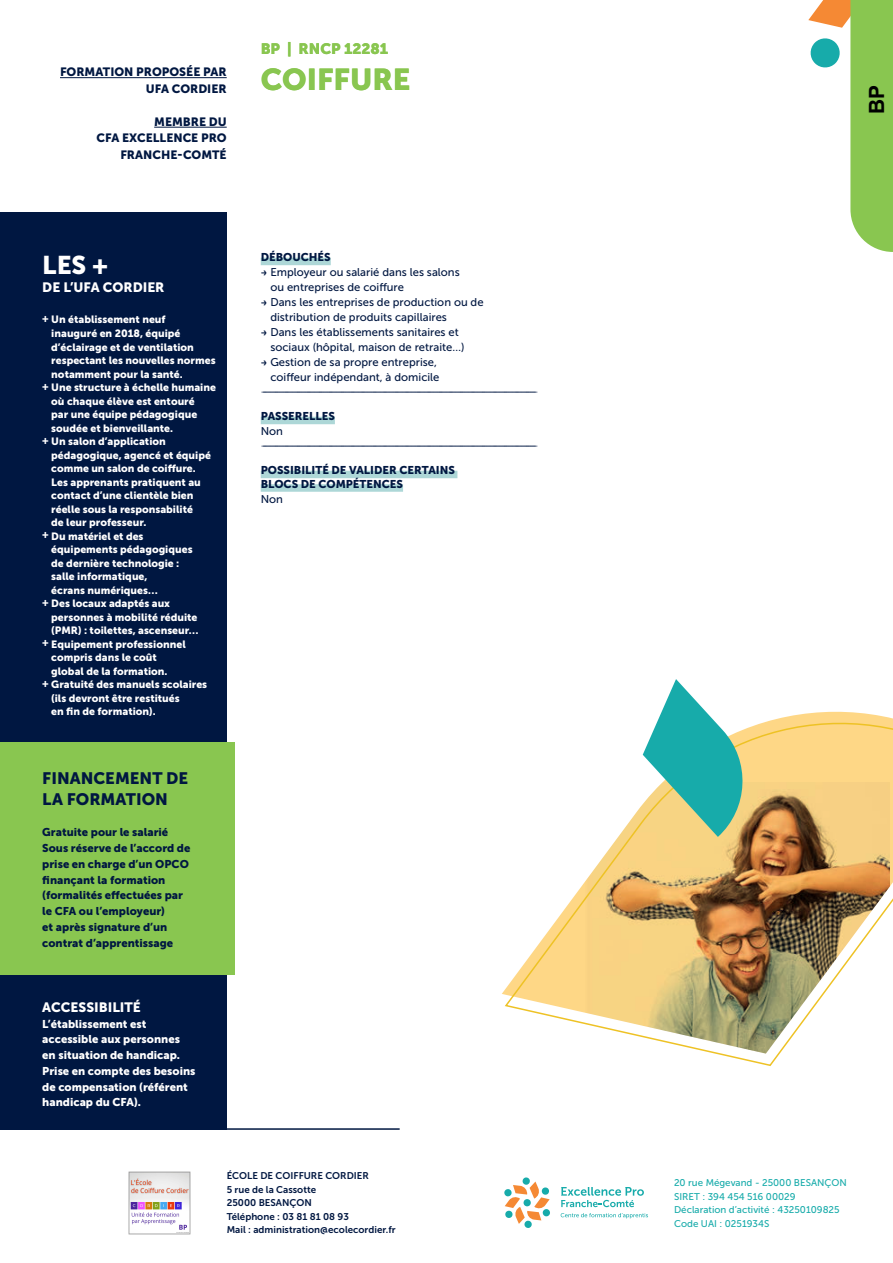
<style>
.page{position:relative;width:893px;height:1263px;background:#fff}
.page>*{position:absolute;margin:0;border:0;box-sizing:border-box;transform-origin:0 0}
.t1{font:30px "Museo Sans 900";color:#89c650}
.t2{font:25.5px "Museo Sans 900";color:#fff}
.t3{font:700 21px "Arial";color:#000}
.t4{font:16.5px/21px "Museo Sans 900";color:#001741}
.t5{font:15px "Museo Sans 900";color:#89c650}
.t6{font:13.5px "Museo Sans 900";color:#fff}
.t7{font:12px/16.5px "Museo Sans 900";color:#001741;text-align:right}
.t8{font:11.25px "Museo Sans 100";color:#001741}
.t9{font:11.25px/15px "Museo Sans 500";color:#001741}
.t10{font:11.25px/15.9px "Museo Sans 900";color:#001741}
.t11{font:11.25px/15.8px "Museo Sans 900";color:#fff}
.t12{font:10.5px "Museo Sans 900";color:#fff}
.t13{font:9.75px/13.5px "Museo Sans 700";color:#001741}
.t14{font:9.75px/13.5px "Museo Sans 500";color:#17abaa}
.s1{font-family:"Montserrat";font-weight:600}
</style>
<div class="page">
<svg style="left:808px;top:0;width:85px;height:252px"></svg>
<svg style="left:504px;top:711px;width:389px;height:356px"></svg>
<svg style="left:643px;top:679px;width:108px;height:158px"></svg>
<div style="left:261px;top:258px;width:70px;height:7px;background:#add7d7"></div>
<div style="left:261px;top:417px;width:74px;height:7px;background:#add7d7"></div>
<div style="left:261px;top:471px;width:196px;height:7px;background:#add7d7"></div>
<div style="left:261px;top:484px;width:142px;height:8px;background:#add7d7"></div>
<svg style="left:561px;top:1213px;width:87px;height:5px"></svg>
<svg style="left:561px;top:1187px;width:83px;height:20px"></svg>
<svg style="left:504px;top:1177px;width:46px;height:51px"></svg>
<div style="left:0;top:212px;width:227px;height:918px;background:#001741"></div>
<hr style="left:60px;top:77px;width:167px;height:1px;background:#001741">
<hr style="left:154px;top:127px;width:73px;height:1px;background:#001741">
<div style="left:0;top:742px;width:235px;height:233px;background:#89c650"></div>
<hr style="left:0;top:1128px;width:400px;height:2px;background:#001741">
<img style="left:128px;top:1171px;width:63px;height:63px">
<p class="t7" style="left:60px;top:64px;width:168px">FORMATION PROPOSÉE PAR<br>UFA CORDIER</p>
<p class="t7" style="left:96px;top:113px;width:132px">MEMBRE DU<br>CFA EXCELLENCE PRO<br>FRANCHE-COMTÉ</p>
<h3 class="t5" style="left:261px;top:40px;width:129px">BP | RNCP 12281</h3>
<h1 class="t1" style="left:261px;top:62px;width:151px">COIFFURE</h1>
<h2 class="t2" style="left:42px;top:251px;width:67px">LES +</h2>
<p class="t6" style="left:42px;top:280px;width:124px">DE L’UFA CORDIER</p>
<p class="t12" style="left:42px;top:314px;width:125px">+ Un établissement neuf</p>
<p class="t12" style="left:51px;top:327px;width:131px">inauguré en 2018, équipé</p>
<p class="t12" style="left:51px;top:341px;width:144px">d’éclairage et de ventilation</p>
<p class="t12" style="left:51px;top:354px;width:166px">respectant les nouvelles normes</p>
<p class="t12" style="left:51px;top:368px;width:133px">notamment pour la santé.</p>
<p class="t12" style="left:42px;top:381px;width:175px">+ Une structure à échelle humaine</p>
<p class="t12" style="left:51px;top:395px;width:145px">où chaque élève est entouré</p>
<p class="t12" style="left:51px;top:408px;width:147px">par une équipe pédagogique</p>
<p class="t12" style="left:51px;top:422px;width:123px">soudée et bienveillante.</p>
<p class="t12" style="left:42px;top:435px;width:125px">+ Un salon d’application</p>
<p class="t12" style="left:51px;top:449px;width:161px">pédagogique, agencé et équipé</p>
<p class="t12" style="left:51px;top:462px;width:146px">comme un salon de coiffure.</p>
<p class="t12" style="left:51px;top:476px;width:151px">Les apprenants pratiquent au</p>
<p class="t12" style="left:51px;top:489px;width:144px">contact d’une clientèle bien</p>
<p class="t12" style="left:51px;top:503px;width:143px">réelle sous la responsabilité</p>
<p class="t12" style="left:51px;top:516px;width:97px">de leur professeur.</p>
<p class="t12" style="left:42px;top:530px;width:103px">+ Du matériel et des</p>
<p class="t12" style="left:51px;top:543px;width:143px">équipements pédagogiques</p>
<p class="t12" style="left:51px;top:557px;width:130px">de dernière technologie :</p>
<p class="t12" style="left:51px;top:570px;width:98px">salle informatique,</p>
<p class="t12" style="left:51px;top:584px;width:108px">écrans numériques…</p>
<p class="t12" style="left:42px;top:597px;width:129px">+ Des locaux adaptés aux</p>
<p class="t12" style="left:51px;top:611px;width:148px">personnes à mobilité réduite</p>
<p class="t12" style="left:51px;top:624px;width:149px">(PMR) : toilettes, ascenseur…</p>
<p class="t12" style="left:42px;top:638px;width:145px">+ Equipement professionnel</p>
<p class="t12" style="left:51px;top:651px;width:107px">compris dans le coût</p>
<p class="t12" style="left:51px;top:665px;width:118px">global de la formation.</p>
<p class="t12" style="left:42px;top:678px;width:166px">+ Gratuité des manuels scolaires</p>
<p class="t12" style="left:51px;top:692px;width:130px">(ils devront être restitués</p>
<p class="t12" style="left:51px;top:705px;width:106px">en fin de formation).</p>
<h3 class="t4" style="left:42px;top:768px;width:148px">FINANCEMENT DE<br>LA FORMATION</h3>
<p class="t10" style="left:42px;top:824px;width:150px">Gratuite pour le salarié<br>Sous réserve de l’accord de prise en charge d’un OPCO finançant la formation (formalités effectuées par le CFA ou l’employeur)<br>et après signature d’un contrat d’apprentissage</p>
<p class="t6" style="left:42px;top:999px;width:100px">ACCESSIBILITÉ</p>
<p class="t11" style="left:42px;top:1016px;width:155px">L’établissement est accessible aux personnes en situation de handicap.<br>Prise en compte des besoins de compensation (référent handicap du CFA).</p>
<p class="t10" style="left:261px;top:249px;width:72px">DÉBOUCHÉS</p>
<p class="t9" style="left:270px;top:265px;width:191px;text-indent:-10px"><span class="s1">→</span> Employeur ou salarié dans les salons ou entreprises de coiffure</p>
<p class="t9" style="left:270px;top:295px;width:215px;text-indent:-10px"><span class="s1">→</span> Dans les entreprises de production ou de distribution de produits capillaires</p>
<p class="t9" style="left:270px;top:325px;width:196px;text-indent:-10px"><span class="s1">→</span> Dans les établissements sanitaires et sociaux (hôpital, maison de retraite…)</p>
<p class="t9" style="left:261px;top:355px;width:180px;text-align:right"><span class="s1">→</span> Gestion de sa propre entreprise, coiffeur indépendant, à domicile</p>
<p class="t8" style="left:261px;top:387px;width:279px">--------------------------------------------------------------------------------------------------------------------------------------------------------------------------------------------------------------------</p>
<p class="t10" style="left:261px;top:408px;width:76px">PASSERELLES</p>
<p class="t9" style="left:261px;top:424px;width:24px">Non</p>
<p class="t8" style="left:261px;top:441px;width:279px">--------------------------------------------------------------------------------------------------------------------------------------------------------------------------------------------------------------------</p>
<p class="t10" style="left:261px;top:464px;width:196px;line-height:13.5px">POSSIBILITÉ DE VALIDER CERTAINS<br>BLOCS DE COMPÉTENCES</p>
<p class="t9" style="left:261px;top:492px;width:24px">Non</p>
<p class="t13" style="left:227px;top:1169px;width:170px">ÉCOLE DE COIFFURE CORDIER<br>5 rue de la Cassotte<br>25000 BESANÇON<br>Téléphone : 03 81 81 08 93<br>Mail : administration@ecolecordier.fr</p>
<h3 class="t3" style="left:862px;top:114px;width:31px;rotate:-90deg">BP</h3>
<p class="t14" style="left:674px;top:1176px;width:174px">20 rue Mégevand - 25000 BESANÇON<br>SIRET : 394 454 516 00029<br>Déclaration d’activité : 43250109825<br>Code UAI : 0251934S</p>
</div>
